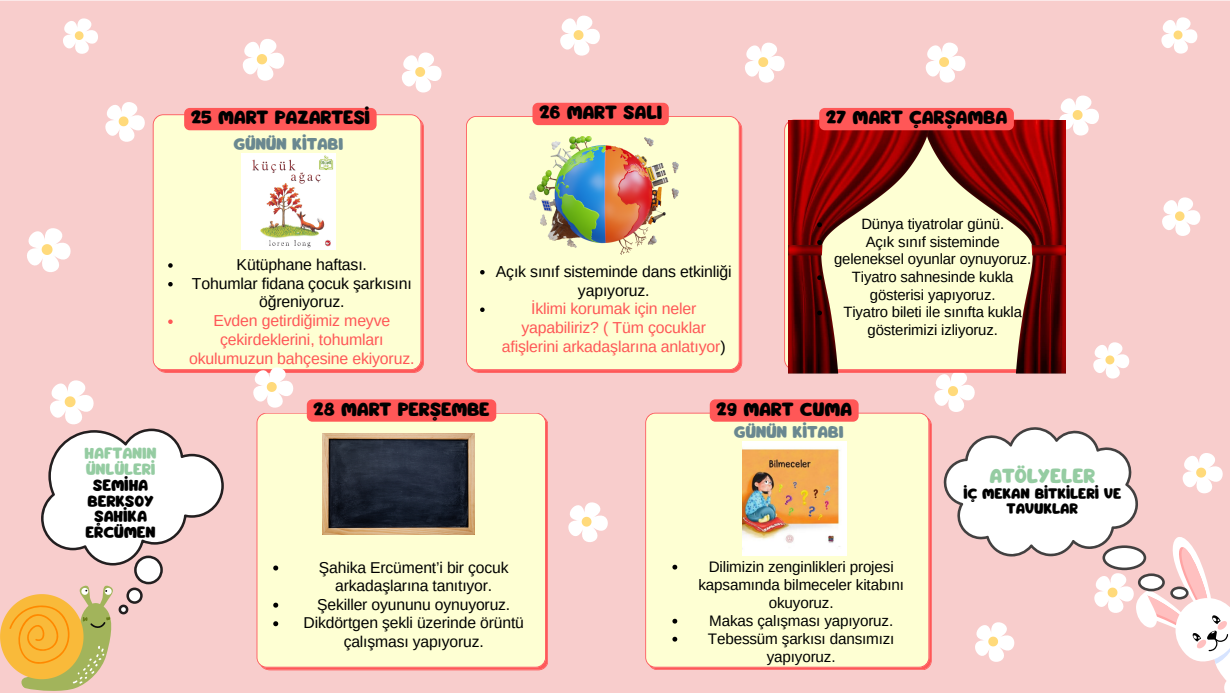
<style>
.page{position:relative;width:1230px;height:693px;background:#fff}
.page>*{position:absolute;margin:0;border:0;box-sizing:border-box;transform-origin:0 0}
.t1{font:17.6px "Mango";letter-spacing:-.01em;color:#95cca2}
.t2{font:16.5px "Mango";letter-spacing:-.01em;color:#000}
.t3{font:15.9px/18.8px "Arimo";letter-spacing:-.01em;color:#ff5757;text-align:center}
.t4{font:15.9px/18.8px "Arimo";letter-spacing:-.01em;color:#000;text-align:center}
.t5{font:15.7px/18.6px "Arimo";letter-spacing:-.01em;color:#000;text-align:center}
.t6{font:15.2px/18px "Arimo";letter-spacing:-.01em;color:#000;text-align:center}
.t7{font:14.9px/17.6px "Arimo";letter-spacing:-.01em;color:#000;text-align:center}
.t8{font:14.6px "Mango";letter-spacing:-.01em;color:#6a8890}
.t9{font:13.8px/15.9px "Mango";letter-spacing:-.01em;color:#000;text-align:center}
.t10{font:12.9px/14.8px "Mango";letter-spacing:-.01em;color:#000;text-align:center}
.s1{color:#95cca2}
.s2{color:#000}
</style>
<div class="page">
<div style="left:0;top:1px;width:1230px;height:692px;background:#f8cdcc"></div>
<svg style="left:1048px;top:85px;width:58px;height:59px"></svg>
<div style="left:153px;top:114px;width:271px;height:259px;background:#feffd3"></div>
<svg style="left:231px;top:27px;width:61px;height:63px"></svg>
<svg style="left:914px;top:32px;width:59px;height:59px"></svg>
<svg style="left:1151px;top:187px;width:56px;height:57px"></svg>
<svg style="left:53px;top:9px;width:51px;height:52px"></svg>
<svg style="left:242px;top:356px;width:58px;height:60px"></svg>
<svg style="left:14px;top:216px;width:64px;height:65px"></svg>
<div style="left:466px;top:116px;width:276px;height:257px;background:#feffd3"></div>
<svg style="left:784px;top:119px;width:277px;height:254px"></svg>
<div style="left:257px;top:413px;width:291px;height:257px;background:#feffd3"></div>
<div style="left:645px;top:413px;width:277px;height:257px;background:#feffd3"></div>
<svg style="left:557px;top:492px;width:58px;height:59px"></svg>
<svg style="left:94px;top:91px;width:58px;height:59px"></svg>
<svg style="left:390px;top:42px;width:59px;height:59px"></svg>
<svg style="left:1151px;top:7px;width:53px;height:54px"></svg>
<svg style="left:733px;top:32px;width:59px;height:59px"></svg>
<svg style="left:548px;top:5px;width:59px;height:59px"></svg>
<svg style="left:922px;top:332px;width:308px;height:361px"></svg>
<svg style="left:0;top:368px;width:226px;height:324px"></svg>
<img style="left:241px;top:154px;width:95px;height:96px">
<img style="left:742px;top:442px;width:104px;height:114px">
<img style="left:323px;top:434px;width:151px;height:101px">
<img style="left:789px;top:121px;width:277px;height:252px">
<img style="left:530px;top:137px;width:148px;height:118px">
<div style="left:184px;top:108px;width:193px;height:22px;background:#ff5757;border-radius:6px"></div>
<div style="left:533px;top:103px;width:136px;height:22px;background:#ff5757;border-radius:6px"></div>
<div style="left:710px;top:399px;width:149px;height:23px;background:#ff5757;border-radius:6px"></div>
<div style="left:307px;top:399px;width:189px;height:23px;background:#ff5757;border-radius:6px"></div>
<div style="left:819px;top:108px;width:195px;height:22px;background:#ff5757;border-radius:6px"></div>
<svg style="left:168px;top:263px;width:5px;height:5px"></svg>
<svg style="left:168px;top:282px;width:5px;height:4px"></svg>
<svg style="left:168px;top:319px;width:5px;height:5px"></svg>
<svg style="left:672px;top:565px;width:5px;height:5px"></svg>
<svg style="left:672px;top:619px;width:5px;height:5px"></svg>
<svg style="left:672px;top:637px;width:5px;height:5px"></svg>
<svg style="left:273px;top:566px;width:5px;height:5px"></svg>
<svg style="left:273px;top:603px;width:5px;height:5px"></svg>
<svg style="left:273px;top:621px;width:5px;height:5px"></svg>
<svg style="left:817px;top:222px;width:5px;height:5px"></svg>
<svg style="left:817px;top:240px;width:5px;height:5px"></svg>
<svg style="left:817px;top:275px;width:5px;height:5px"></svg>
<svg style="left:817px;top:311px;width:5px;height:4px"></svg>
<svg style="left:480px;top:270px;width:5px;height:5px"></svg>
<svg style="left:480px;top:308px;width:5px;height:4px"></svg>
<h1 class="t9" style="left:85px;top:446px;width:74px"><span class="s1">HAFTANIN<br>ÜNLÜLERİ<br></span>SEMİHA<br>BERKSOY<br>ŞAHİKA<br>ERCÜMEN</h1>
<p class="t2" style="left:191px;top:110px;width:181px">25 MART PAZARTESİ</p>
<p class="t2" style="left:539px;top:105px;width:125px">26 MART SALI</p>
<h3 class="t8" style="left:233px;top:137px;width:111px">GÜNÜN KİTABI</h3>
<p class="t4" style="left:237px;top:255px;width:132px">Kütüphane haftası.</p>
<p class="t4" style="left:192px;top:274px;width:221px">Tohumlar fidana çocuk şarkısını öğreniyoruz.</p>
<p class="t3" style="left:189px;top:311px;width:227px">Evden getirdiğimiz meyve çekirdeklerini, tohumları okulumuzun bahçesine ekiyoruz.</p>
<p class="t4" style="left:496px;top:262px;width:237px">Açık sınıf sisteminde dans etkinliği yapıyoruz.</p>
<p class="t3" style="left:502px;top:299px;width:225px">İklimi korumak için neler yapabiliriz? ( Tüm çocuklar afişlerini arkadaşlarına anlatıyor<span class="s2">)</span></p>
<p class="t2" style="left:826px;top:110px;width:183px">27 MART ÇARŞAMBA</p>
<p class="t7" style="left:861px;top:215px;width:144px">Dünya tiyatrolar günü.</p>
<p class="t7" style="left:834px;top:233px;width:199px">Açık sınıf sisteminde geleneksel oyunlar oynuyoruz.</p>
<p class="t7" style="left:852px;top:268px;width:163px">Tiyatro sahnesinde kukla gösterisi yapıyoruz.</p>
<p class="t7" style="left:843px;top:303px;width:180px">Tiyatro bileti ile sınıfta kukla gösterimizi izliyoruz.</p>
<p class="t2" style="left:313px;top:402px;width:178px">28 MART PERŞEMBE</p>
<p class="t2" style="left:716px;top:402px;width:137px">29 MART CUMA</p>
<p class="t8" style="left:734px;top:426px;width:111px">GÜNÜN KİTABI</p>
<p class="t5" style="left:319px;top:558px;width:191px">Şahika Ercüment’i bir çocuk arkadaşlarına tanıtıyor.</p>
<p class="t5" style="left:317px;top:595px;width:195px">Şekiller oyununu oynuyoruz.</p>
<p class="t5" style="left:304px;top:614px;width:222px">Dikdörtgen şekli üzerinde örüntü çalışması yapıyoruz.</p>
<p class="t6" style="left:698px;top:557px;width:207px">Dilimizin zenginlikleri projesi kapsamında bilmeceler kitabını okuyoruz.</p>
<p class="t6" style="left:709px;top:611px;width:186px">Makas çalışması yapıyoruz.</p>
<p class="t6" style="left:708px;top:629px;width:188px">Tebessüm şarkısı dansımızı yapıyoruz.</p>
<h1 class="t1" style="left:990px;top:468px;width:107px">ATÖLYELER</h1>
<h1 class="t10" style="left:963px;top:487px;width:159px">İÇ MEKAN BİTKİLERİ VE<br>TAVUKLAR</h1>
</div>
